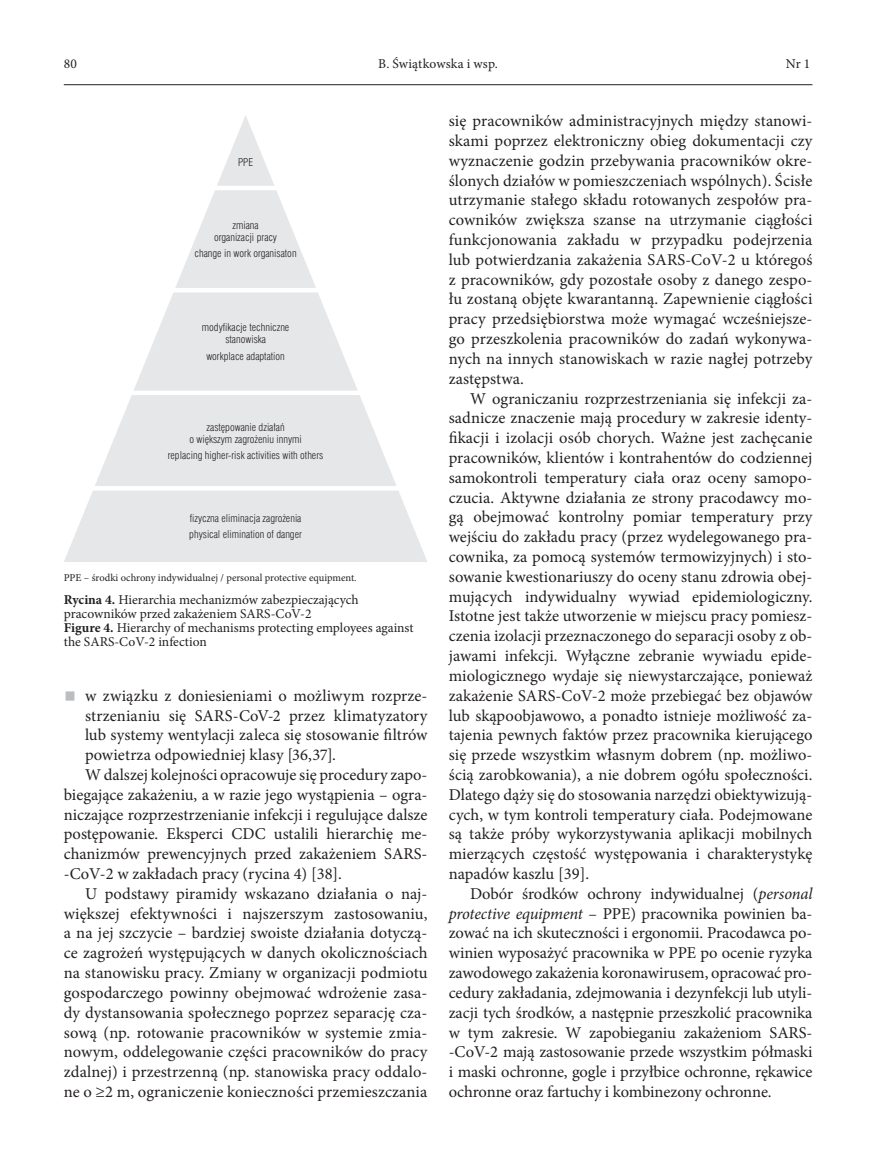
<style>
.page{position:relative;width:872px;height:1170px;background:#fff}
.page>*{position:absolute;margin:0;border:0;box-sizing:border-box;transform-origin:0 0}
.Normalny{font:16.5px/19.8px "Minion Pro";letter-spacing:-.005em;color:#231f20;text-align:justify}
.Tab_-_tyt{font:13.5px/14.2px "Minion Pro";color:#231f20}
.Rysunkowy_centr{font:10.5px/12px "Swiss 721 PL Light Cnd";color:#231f20;text-align:center}
.Tab_-_pod{font:10.5px "Minion Pro";letter-spacing:-.005em;color:#231f20}
.s1{font-weight:700}
.s2{font-size:31.5px;color:#bcbdc0}
.s3{font-style:italic}
</style>
<div class="page">
<hr style="left:64px;top:84px;width:748px;height:1px;background:#231f20">
<svg style="left:64px;top:115px;width:363px;height:447px"></svg>
<hr style="left:64px;top:186px;width:363px;height:4px;background:#fff">
<hr style="left:64px;top:288px;width:363px;height:4px;background:#fff">
<div style="left:64px;top:390px;width:363px;height:5px;background:#fff"></div>
<hr style="left:64px;top:486px;width:363px;height:4px;background:#fff">
<p class="Tab_-_tyt" style="left:64px;top:56px;width:15px">80</p>
<p class="Tab_-_tyt" style="left:378px;top:56px;width:121px">B. Świątkowska i wsp.</p>
<p class="Tab_-_tyt" style="left:786px;top:56px;width:26px">Nr 1</p>
<p class="Rysunkowy_centr" style="left:238px;top:156px;width:17px">PPE</p>
<p class="Rysunkowy_centr" style="left:214px;top:219px;width:64px">zmiana organizacji pracy</p>
<p class="Rysunkowy_centr" style="left:195px;top:247px;width:103px">change in work organisaton</p>
<p class="Rysunkowy_centr" style="left:202px;top:321px;width:89px">modyfikacje techniczne stanowiska</p>
<p class="Rysunkowy_centr" style="left:206px;top:350px;width:80px">workplace adaptation</p>
<p class="Rysunkowy_centr" style="left:189px;top:420px;width:114px">zastępowanie działań<br>o większym zagrożeniu innymi</p>
<p class="Rysunkowy_centr" style="left:168px;top:449px;width:157px">replacing higher-risk activities with others</p>
<p class="Rysunkowy_centr" style="left:190px;top:512px;width:113px">fizyczna eliminacja zagrożenia</p>
<p class="Rysunkowy_centr" style="left:189px;top:528px;width:114px">physical elimination of danger</p>
<p class="Tab_-_pod" style="left:64px;top:570px;width:294px">PPE – środki ochrony indywidualnej / personal protective equipment.</p>
<p class="Tab_-_tyt" style="left:64px;top:592px;width:296px"><span class="s1">Rycina 4.</span> Hierarchia mechanizmów zabezpieczających pracowników przed zakażeniem SARS-‑ CoV-2</p>
<p class="Tab_-_tyt" style="left:64px;top:620px;width:351px"><span class="s1">Figure 4.</span> Hierarchy of mechanisms protecting employees against the SARS-‑ CoV-2 infection</p>
<p class="Normalny" style="left:85px;top:685px;width:344px;text-indent:-21px"><span class="s2">■</span> w związku z doniesieniami o możliwym rozprze&shy;strzenianiu się SARS-‑ CoV-2 przez klimatyzatory lub systemy wentylacji zaleca się stosowanie filtrów powietrza odpowiedniej klasy [36,37].</p>
<p class="Normalny" style="left:85px;top:764px;width:344px">W dalszej kolejności opracowuje się procedury zapo-</p>
<p class="Normalny" style="left:64px;top:784px;width:365px">biegające zakażeniu, a w razie jego wystąpienia – ogra-</p>
<p class="Normalny" style="left:64px;top:804px;width:365px">niczające rozprzestrzenianie infekcji i regulujące dalsze</p>
<p class="Normalny" style="left:64px;top:824px;width:365px">postępowanie. Eksperci CDC ustalili hierarchię me-</p>
<p class="Normalny" style="left:64px;top:844px;width:363px">chanizmów prewencyjnych przed zakażeniem SARS-</p>
<p class="Normalny" style="left:70px;top:863px;width:274px">CoV-2 w zakładach pracy (rycina 4) [38].</p>
<p class="Normalny" style="left:64px;top:883px;width:365px;text-indent:21px">U podstawy piramidy wskazano działania o naj&shy;większej efektywności i najszerszym zastosowaniu, a na jej szczycie – bardziej swoiste działania dotyczą&shy;ce zagrożeń występujących w danych okolicznościach na stanowisku pracy. Zmiany w organizacji podmiotu gospodarczego powinny obejmować wdrożenie zasa&shy;dy dystansowania społecznego poprzez separację cza&shy;sową (np. rotowanie pracowników w systemie zmia&shy;nowym, oddelegowanie części pracowników do pracy zdalnej) i przestrzenną (np. stanowiska pracy oddalo&shy;ne o ≥2 m, ograniczenie konieczności przemieszczania</p>
<p class="Normalny" style="left:449px;top:111px;width:365px">się pracowników administracyjnych między stanowi&shy;skami poprzez elektroniczny obieg dokumentacji czy wyznaczenie godzin przebywania pracowników okre&shy;ślonych działów w pomieszczeniach wspólnych). Ścisłe utrzymanie stałego składu rotowanych zespołów pra&shy;cowników zwiększa szanse na utrzymanie ciągłości funkcjonowania zakładu w przypadku podejrzenia lub potwierdzania zakażenia SARS-‑ CoV-2 u któregoś z pracowników, gdy pozostałe osoby z danego zespo&shy;łu zostaną objęte kwarantanną. Zapewnienie ciągłości pracy przedsiębiorstwa może wymagać wcześniejsze&shy;go przeszkolenia pracowników do zadań wykonywa&shy;nych na innych stanowiskach w razie nagłej potrzeby zastępstwa.</p>
<p class="Normalny" style="left:449px;top:388px;width:365px;text-indent:21px">W ograniczaniu rozprzestrzeniania się infekcji za&shy;sadnicze znaczenie mają procedury w zakresie identy&shy;fikacji i izolacji osób chorych. Ważne jest zachęcanie pracowników, klientów i kontrahentów do codziennej samokontroli temperatury ciała oraz oceny samopo&shy;czucia. Aktywne działania ze strony pracodawcy mo&shy;gą obejmować kontrolny pomiar temperatury przy wejściu do zakładu pracy (przez wydelegowanego pra&shy;cownika, za pomocą systemów termowizyjnych) i sto&shy;sowanie kwestionariuszy do oceny stanu zdrowia obej&shy;mujących indywidualny wywiad epidemiologiczny.<br>Istotne jest także utworzenie w miejscu pracy pomiesz&shy;czenia izolacji przeznaczonego do separacji osoby z ob&shy;jawami infekcji. Wyłączne zebranie wywiadu epide&shy;miologicznego wydaje się niewystarczające, ponieważ zakażenie SARS-‑ CoV-2 może przebiegać bez objawów lub skąpoobjawowo, a ponadto istnieje możliwość za&shy;tajenia pewnych faktów przez pracownika kierującego się przede wszystkim własnym dobrem (np. możliwo&shy;ścią zarobkowania), a nie dobrem ogółu społeczności.<br>Dlatego dąży się do stosowania narzędzi obiektywizują&shy;cych, w tym kontroli temperatury ciała. Podejmowane są także próby wykorzystywania aplikacji mobilnych mierzących częstość występowania i charakterystykę napadów kaszlu [39].</p>
<p class="Normalny" style="left:470px;top:883px;width:344px">Dobór środków ochrony indywidualnej (<span class="s3">personal</span></p>
<p class="Normalny" style="left:449px;top:903px;width:365px"><span class="s3">protective equipment</span> – PPE) pracownika powinien ba-</p>
<p class="Normalny" style="left:449px;top:923px;width:365px">zować na ich skuteczności i ergonomii. Pracodawca po-</p>
<p class="Normalny" style="left:449px;top:943px;width:365px">winien wyposażyć pracownika w PPE po ocenie ryzyka</p>
<p class="Normalny" style="left:449px;top:962px;width:365px">zawodowego zakażenia koronawirusem, opracować pro-</p>
<p class="Normalny" style="left:449px;top:982px;width:365px">cedury zakładania, zdejmowania i dezynfekcji lub utyli-</p>
<p class="Normalny" style="left:449px;top:1002px;width:365px">zacji tych środków, a następnie przeszkolić pracownika</p>
<p class="Normalny" style="left:449px;top:1022px;width:363px">w tym zakresie. W zapobieganiu zakażeniom SARS-</p>
<p class="Normalny" style="left:454px;top:1042px;width:359px">CoV-2 mają zastosowanie przede wszystkim półmaski</p>
<p class="Normalny" style="left:449px;top:1061px;width:365px">i maski ochronne, gogle i przyłbice ochronne, rękawice</p>
<p class="Normalny" style="left:449px;top:1081px;width:324px">ochronne oraz fartuchy i kombinezony ochronne.</p>
</div>
